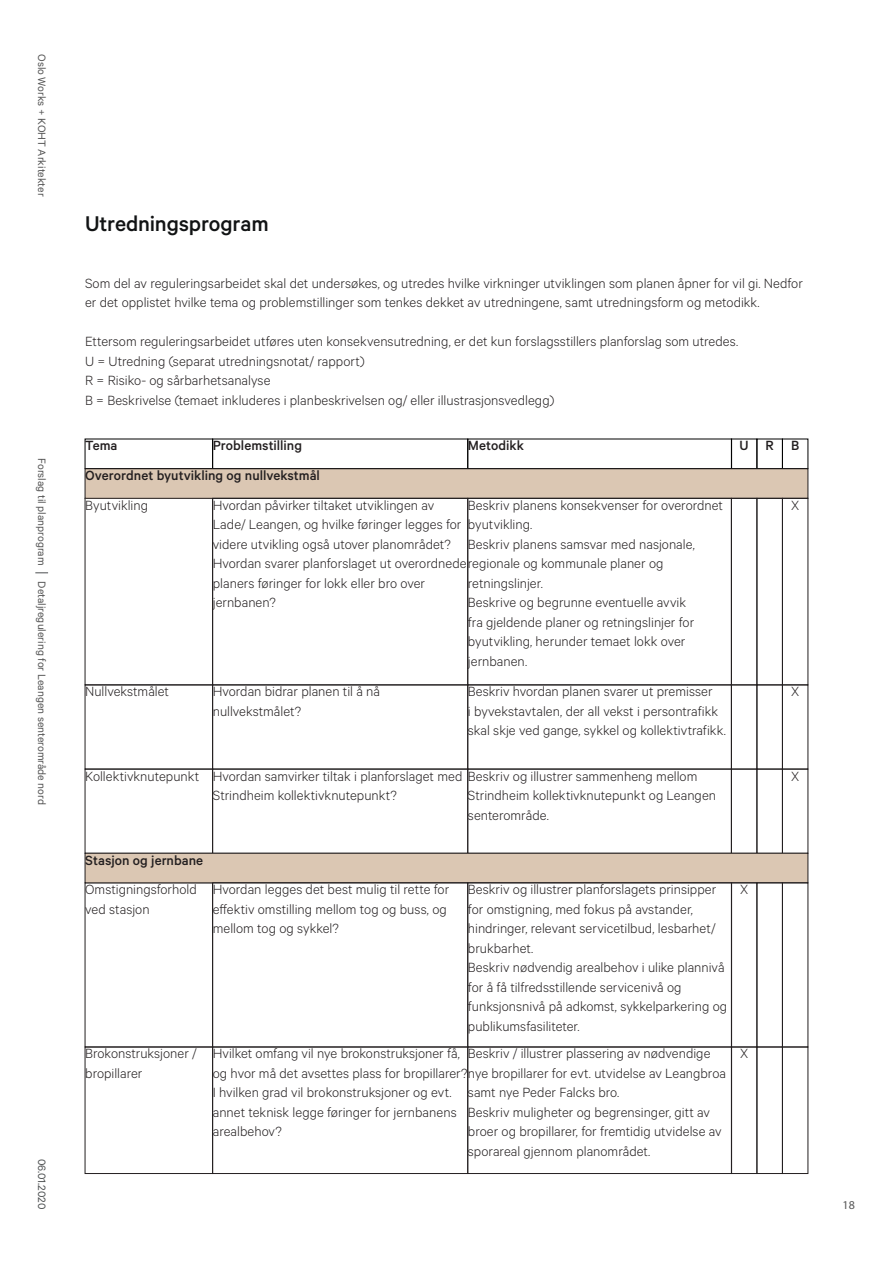
<style>
.page{position:relative;width:893px;height:1263px;background:#fff}
.page>*{position:absolute;margin:0;border:0;box-sizing:border-box;transform-origin:0 0}
.t1{font:500 24px "Calibre";letter-spacing:-.01em;color:#111314}
.t2{font:300 15px/19.5px "Calibre";color:#231f20}
.t3{font:500 15px "Calibre";color:#231f20}
.t4{font:12px "Calibre";color:#555}
.t5{font:12px "Calibre";color:#4c4f50}
.t6{font:12px "Myriad Pro";color:#555}
</style>
<div class="page">
<svg style="left:35px;top:572px;width:13px;height:1px"></svg>
<div style="left:85px;top:439px;width:128px;height:30px;border:1px solid #000"></div>
<div style="left:212px;top:439px;width:256px;height:30px;border:1px solid #000"></div>
<div style="left:468px;top:439px;width:264px;height:30px;border:1px solid #000"></div>
<div style="left:731px;top:439px;width:26px;height:30px;border:1px solid #000"></div>
<div style="left:782px;top:439px;width:26px;height:30px;border:1px solid #000"></div>
<div style="left:85px;top:498px;width:128px;height:187px;border:1px solid #231f20"></div>
<div style="left:85px;top:769px;width:128px;height:84px;border:1px solid #231f20"></div>
<div style="left:85px;top:469px;width:723px;height:29px;background:#dbc7b3"></div>
<div style="left:212px;top:498px;width:256px;height:187px;border:1px solid #231f20"></div>
<div style="left:212px;top:769px;width:256px;height:84px;border:1px solid #231f20"></div>
<div style="left:468px;top:498px;width:264px;height:187px;border:1px solid #231f20"></div>
<div style="left:468px;top:769px;width:264px;height:84px;border:1px solid #231f20"></div>
<div style="left:731px;top:498px;width:26px;height:187px;border:1px solid #231f20"></div>
<div style="left:731px;top:685px;width:26px;height:84px;border:1px solid #231f20"></div>
<div style="left:731px;top:769px;width:26px;height:84px;border:1px solid #231f20"></div>
<div style="left:782px;top:498px;width:26px;height:187px;border:1px solid #231f20"></div>
<div style="left:782px;top:685px;width:26px;height:84px;border:1px solid #231f20"></div>
<div style="left:782px;top:769px;width:26px;height:84px;border:1px solid #231f20"></div>
<div style="left:85px;top:1047px;width:128px;height:127px;border:1px solid #231f20"></div>
<div style="left:85px;top:853px;width:723px;height:30px;background:#dbc7b3"></div>
<div style="left:85px;top:853px;width:723px;height:30px;border:1px solid #231f20"></div>
<div style="left:212px;top:883px;width:256px;height:164px;border:1px solid #231f20"></div>
<div style="left:212px;top:1047px;width:256px;height:127px;border:1px solid #231f20"></div>
<div style="left:468px;top:883px;width:264px;height:164px;border:1px solid #231f20"></div>
<div style="left:468px;top:1047px;width:264px;height:127px;border:1px solid #231f20"></div>
<div style="left:731px;top:883px;width:26px;height:164px;border:1px solid #231f20"></div>
<div style="left:731px;top:1047px;width:26px;height:127px;border:1px solid #231f20"></div>
<div style="left:782px;top:883px;width:26px;height:164px;border:1px solid #231f20"></div>
<div style="left:782px;top:1047px;width:26px;height:127px;border:1px solid #231f20"></div>
<p class="t4" style="left:49px;top:54px;width:144px;rotate:90deg">Oslo Works + KOHT Arkitekter</p>
<p class="t4" style="left:49px;top:458px;width:109px;rotate:90deg">Forslag til planprogram</p>
<p class="t4" style="left:49px;top:581px;width:225px;rotate:90deg">Detaljregulering for Leangen senterområde nord</p>
<p class="t5" style="left:49px;top:1159px;width:52px;rotate:90deg">06.01.2020</p>
<p class="t1" style="left:85px;top:209px;width:185px">Utredningsprogram</p>
<p class="t2" style="left:85px;top:273px;width:719px">Som del av reguleringsarbeidet skal det undersøkes, og utredes hvilke virkninger utviklingen som planen åpner for vil gi. Nedfor er det opplistet hvilke tema og problemstillinger som tenkes dekket av utredningene, samt utredningsform og metodikk.</p>
<p class="t2" style="left:85px;top:331px;width:655px">Ettersom reguleringsarbeidet utføres uten konsekvensutredning, er det kun forslagsstillers planforslag som utredes.</p>
<p class="t2" style="left:85px;top:351px;width:281px">U = Utredning (separat utredningsnotat/ rapport)</p>
<p class="t2" style="left:85px;top:370px;width:187px">R = Risiko- og sårbarhetsanalyse</p>
<p class="t2" style="left:85px;top:390px;width:471px">B = Beskrivelse (temaet inkluderes i planbeskrivelsen og/ eller illustrasjonsvedlegg)</p>
<p class="t3" style="left:85px;top:437px;width:34px">Tema</p>
<p class="t3" style="left:213px;top:437px;width:91px">Problemstilling</p>
<p class="t3" style="left:468px;top:437px;width:57px">Metodikk</p>
<p class="t3" style="left:740px;top:437px;width:11px">U</p>
<p class="t3" style="left:765px;top:437px;width:10px">R</p>
<p class="t3" style="left:791px;top:437px;width:10px">B</p>
<p class="t3" style="left:85px;top:467px;width:236px">Overordnet byutvikling og nullvekstmål</p>
<p class="t2" style="left:213px;top:495px;width:321px">Hvordan påvirker tiltaket utviklingen av<br>Lade/ Leangen, og hvilke føringer legges for byutvikling. videre utvikling også utover planområdet?</p>
<p class="t2" style="left:213px;top:553px;width:452px">Hvordan svarer planforslaget ut overordnederegionale og kommunale planer og planers føringer for lokk eller bro over<br>jernbanen?</p>
<p class="t2" style="left:468px;top:495px;width:257px">Beskriv planens konsekvenser for overordnet</p>
<p class="t2" style="left:468px;top:534px;width:228px">Beskriv planens samsvar med nasjonale,</p>
<p class="t2" style="left:468px;top:573px;width:76px">retningslinjer.</p>
<p class="t2" style="left:468px;top:592px;width:228px">Beskrive og begrunne eventuelle avvik fra gjeldende planer og retningslinjer for byutvikling, herunder temaet lokk over jernbanen.</p>
<p class="t2" style="left:468px;top:681px;width:259px">Beskriv hvordan planen svarer ut premisser<br>i byvekstavtalen, der all vekst i persontrafikk skal skje ved gange, sykkel og kollektivtrafikk.</p>
<p class="t2" style="left:85px;top:495px;width:64px">Byutvikling</p>
<p class="t2" style="left:85px;top:681px;width:85px">Nullvekstmålet</p>
<p class="t2" style="left:213px;top:681px;width:169px">Hvordan bidrar planen til å nå nullvekstmålet?</p>
<p class="t2" style="left:791px;top:495px;width:10px">X</p>
<p class="t2" style="left:791px;top:681px;width:10px">X</p>
<p class="t2" style="left:85px;top:765px;width:116px">Kollektivknutepunkt</p>
<p class="t2" style="left:213px;top:765px;width:486px">Hvordan samvirker tiltak i planforslaget med Beskriv og illustrer sammenheng mellom<br>Strindheim kollektivknutepunkt?</p>
<p class="t2" style="left:468px;top:785px;width:250px">Strindheim kollektivknutepunkt og Leangen senterområde.</p>
<p class="t2" style="left:791px;top:765px;width:10px">X</p>
<p class="t3" style="left:85px;top:851px;width:119px">Stasjon og jernbane</p>
<p class="t2" style="left:85px;top:879px;width:113px">Omstigningsforhold ved stasjon</p>
<p class="t2" style="left:85px;top:1043px;width:113px">Brokonstruksjoner / bropillarer</p>
<p class="t2" style="left:213px;top:879px;width:238px">Hvordan legges det best mulig til rette for effektiv omstilling mellom tog og buss, og mellom tog og sykkel?</p>
<p class="t2" style="left:468px;top:879px;width:250px">Beskriv og illustrer planforslagets prinsipper for omstigning, med fokus på avstander, hindringer, relevant servicetilbud, lesbarhet/ brukbarhet.</p>
<p class="t2" style="left:468px;top:957px;width:261px">Beskriv nødvendig arealbehov i ulike plannivå for å få tilfredsstillende servicenivå og funksjonsnivå på adkomst, sykkelparkering og publikumsfasiliteter.</p>
<p class="t2" style="left:468px;top:1043px;width:244px">Beskriv / illustrer plassering av nødvendige</p>
<p class="t2" style="left:468px;top:1082px;width:153px">samt nye Peder Falcks bro.</p>
<p class="t2" style="left:468px;top:1102px;width:255px">Beskriv muligheter og begrensinger, gitt av broer og bropillarer, for fremtidig utvidelse av sporareal gjennom planområdet.</p>
<p class="t2" style="left:213px;top:1043px;width:515px">Hvilket omfang vil nye brokonstruksjoner få,<br>og hvor må det avsettes plass for bropillarer?nye bropillarer for evt. utvidelse av Leangbroa</p>
<p class="t2" style="left:213px;top:1082px;width:245px">I hvilken grad vil brokonstruksjoner og evt. annet teknisk legge føringer for jernbanens arealbehov?</p>
<p class="t2" style="left:740px;top:879px;width:10px">X</p>
<p class="t2" style="left:740px;top:1043px;width:10px">X</p>
<p class="t6" style="left:843px;top:1198px;width:14px">18</p>
</div>
